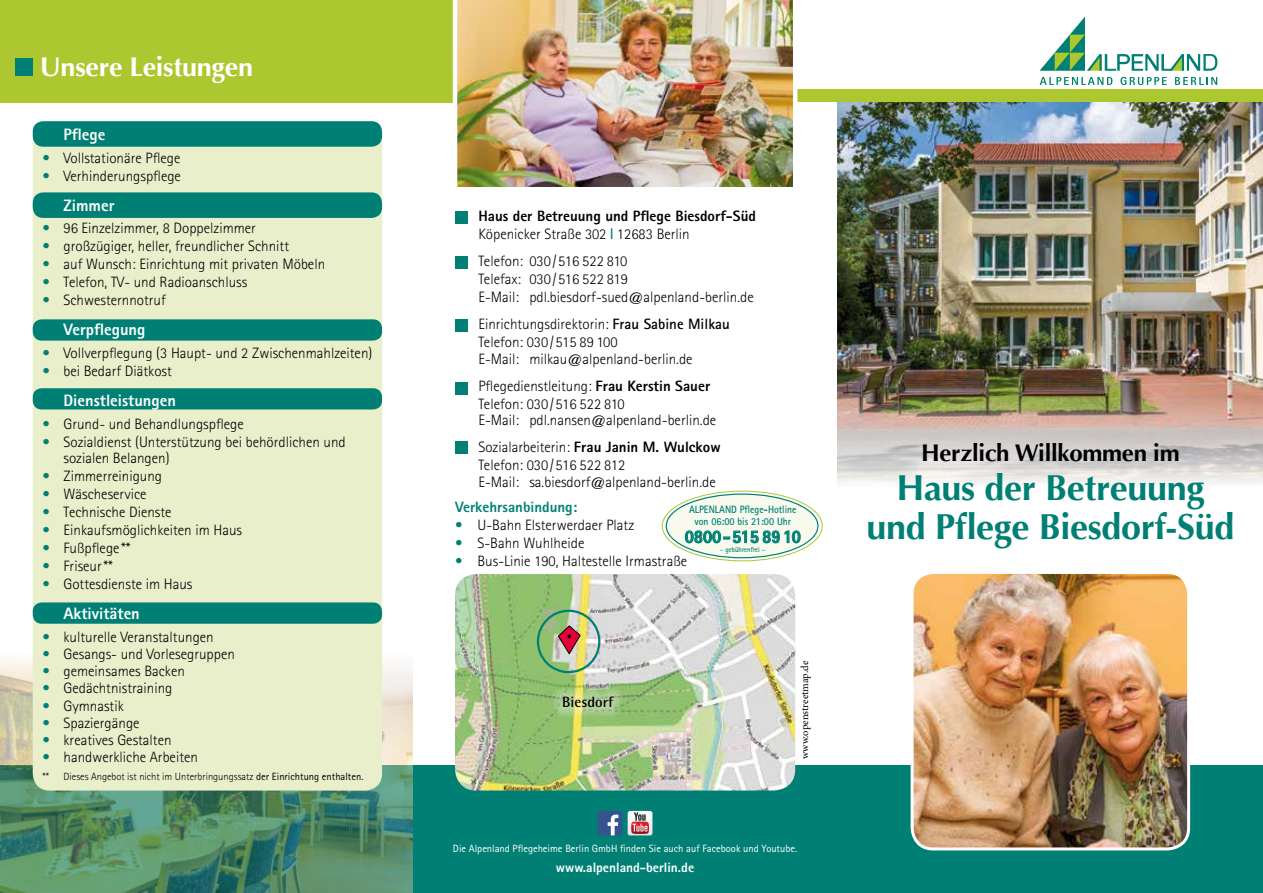
<style>
.page{position:relative;width:1263px;height:893px;background:#fff}
.page>*{position:absolute;margin:0;border:0;box-sizing:border-box;transform-origin:0 0}
.t1{font:700 36px/39px "Optima";letter-spacing:-.01em;color:#008074;text-align:center}
.t2{font:700 27px "Optima";letter-spacing:-.01em;color:#fff}
.t3{font:700 24px "Optima";letter-spacing:-.01em;color:#000}
.t4{font:800 18.3px "Rotis Sans Serif";color:#008074;scale:.9 1}
.t5{font:800 16.5px "Rotis Sans Serif";color:#fff}
.t6{font:300 15px/18px "Rotis Sans Serif";color:#000}
.t7{font:800 15px/18px "Rotis Sans Serif";color:#000}
.t8{font:800 15px "Rotis Sans Serif";color:#008074}
.t9{font:700 15px "Rotis Semi Sans";color:#000}
.t10{font:800 13.5px "Rotis Sans Serif";color:#fff}
.t11{font:700 10.65px/12.8px "Rotis Sans Serif";color:#008074;text-align:center;scale:.9 1}
.t12{font:10.5px "Rotis Sans Serif";color:#fff}
.t13{font:300 10.5px "Rotis Sans Serif";color:#000}
.t14{font:10.5px "Minion Pro";color:#000}
.t15{font:700 7.35px "Rotis Sans Serif";color:#008074;scale:.9 1}
.s1{font-weight:400;color:#008074}
.s2{font-weight:400}
.s3{font-weight:300}
.s4{font-family:"Helvetica";font-weight:400;color:#008074}
.s5{font-weight:700}
.s6{font-weight:800}
.s7{font-family:"Meta";font-weight:400}
</style>
<div class="page">
<div style="left:0;top:0;width:463px;height:102px;background:#acc72f"></div>
<div style="left:0;top:89px;width:1263px;height:13px;background:#acc72f"></div>
<div style="left:412px;top:765px;width:851px;height:128px;background:#008074"></div>
<div style="left:16px;top:58px;width:17px;height:17px;background:#008074"></div>
<div style="left:455px;top:212px;width:13px;height:12px;background:#008074"></div>
<div style="left:455px;top:256px;width:13px;height:12px;background:#008074"></div>
<div style="left:455px;top:319px;width:13px;height:13px;background:#008074"></div>
<div style="left:455px;top:382px;width:13px;height:13px;background:#008074"></div>
<div style="left:455px;top:441px;width:13px;height:13px;background:#008074"></div>
<img style="left:0;top:627px;width:412px;height:266px">
<div style="left:33px;top:125px;width:349px;height:665px;background:#e8efca;border-radius:17px"></div>
<img style="left:455px;top:574px;width:340px;height:216px">
<div style="left:553px;top:687px;width:71px;height:31px;background:#fff;opacity:.75"></div>
<div style="left:33px;top:121px;width:349px;height:26px;background:#008074;border-radius:10px"></div>
<div style="left:33px;top:192px;width:349px;height:26px;background:#008074;border-radius:10px"></div>
<div style="left:33px;top:319px;width:349px;height:22px;background:#008074;border-radius:9px"></div>
<div style="left:33px;top:388px;width:349px;height:21px;background:#008074;border-radius:9px"></div>
<div style="left:33px;top:602px;width:349px;height:22px;background:#008074;border-radius:9px"></div>
<img style="left:838px;top:102px;width:425px;height:382px">
<img style="left:914px;top:575px;width:274px;height:274px">
<div style="left:910px;top:571px;width:280px;height:279px;border:3px solid #fff;border-radius:21px"></div>
<svg style="left:1039px;top:17px;width:178px;height:54px"></svg>
<svg style="left:1040px;top:77px;width:72px;height:8px"></svg>
<svg style="left:1120px;top:77px;width:47px;height:8px"></svg>
<svg style="left:1175px;top:77px;width:42px;height:8px"></svg>
<svg style="left:558px;top:625px;width:23px;height:30px"></svg>
<img style="left:453px;top:0;width:344px;height:187px">
<div style="left:666px;top:494px;width:152px;height:64px;background:#f8faee;border-radius:50%"></div>
<svg style="left:685px;top:531px;width:94px;height:12px"></svg>
<svg style="left:785px;top:531px;width:15px;height:12px"></svg>
<svg style="left:628px;top:811px;width:24px;height:24px"></svg>
<div style="left:598px;top:811px;width:24px;height:24px;background:#365390"></div>
<svg style="left:608px;top:815px;width:10px;height:20px"></svg>
<div style="left:537px;top:610px;width:63px;height:63px;border:2px solid #008074;border-radius:50%"></div>
<h2 class="t2" style="left:40px;top:51px;width:215px">Unsere Leistungen</h2>
<p class="t5" style="left:64px;top:124px;width:43px">Pflege</p>
<p class="t6" style="left:43px;top:149px;width:139px"><span class="s1">•</span> Vollstationäre Pflege</p>
<p class="t6" style="left:43px;top:167px;width:140px"><span class="s1">•</span> Verhinderungspflege</p>
<p class="t5" style="left:64px;top:195px;width:53px">Zimmer</p>
<p class="t6" style="left:43px;top:219px;width:215px"><span class="s1">•</span> 96 Einzelzimmer, 8 Doppelzimmer</p>
<p class="t6" style="left:43px;top:237px;width:248px"><span class="s1">•</span> großzügiger, heller, freundlicher Schnitt</p>
<p class="t6" style="left:43px;top:255px;width:284px"><span class="s1">•</span> auf Wunsch: Einrichtung mit privaten Möbeln</p>
<p class="t6" style="left:43px;top:273px;width:206px"><span class="s1">•</span> Telefon, TV- und Radioanschluss</p>
<p class="t6" style="left:43px;top:291px;width:125px"><span class="s1">•</span> Schwesternnotruf</p>
<p class="t5" style="left:64px;top:319px;width:83px">Verpflegung</p>
<p class="t6" style="left:43px;top:344px;width:331px"><span class="s1">•</span> Vollverpflegung (3 Haupt- und 2 Zwischenmahlzeiten)</p>
<p class="t6" style="left:43px;top:362px;width:131px"><span class="s1">•</span> bei Bedarf Diätkost</p>
<p class="t5" style="left:64px;top:390px;width:114px">Dienstleistungen</p>
<p class="t6" style="left:43px;top:414px;width:203px"><span class="s1">•</span> Grund- und Behandlungspflege</p>
<p class="t6" style="left:64px;top:433px;width:284px;line-height:16.5px;text-indent:-21px"><span class="s1">•</span> Sozialdienst (Unterstützung bei behördlichen und sozialen Belangen)</p>
<p class="t6" style="left:43px;top:467px;width:121px"><span class="s1">•</span> Zimmerreinigung</p>
<p class="t6" style="left:43px;top:485px;width:106px"><span class="s1">•</span> Wäscheservice</p>
<p class="t6" style="left:43px;top:503px;width:131px"><span class="s1">•</span> Technische Dienste</p>
<p class="t6" style="left:43px;top:521px;width:201px"><span class="s1">•</span> Einkaufsmöglichkeiten im Haus</p>
<p class="t6" style="left:43px;top:539px;width:90px"><span class="s1">•</span> Fußpflege**</p>
<p class="t6" style="left:43px;top:557px;width:72px"><span class="s1">•</span> Friseur**</p>
<p class="t6" style="left:43px;top:575px;width:151px"><span class="s1">•</span> Gottesdienste im Haus</p>
<p class="t5" style="left:64px;top:603px;width:78px">Aktivitäten</p>
<p class="t6" style="left:43px;top:627px;width:173px"><span class="s1">•</span> kulturelle Veranstaltungen</p>
<p class="t6" style="left:43px;top:645px;width:194px"><span class="s1">•</span> Gesangs- und Vorlesegruppen</p>
<p class="t6" style="left:43px;top:662px;width:144px"><span class="s1">•</span> gemeinsames Backen</p>
<p class="t6" style="left:43px;top:679px;width:131px"><span class="s1">•</span> Gedächtnistraining</p>
<p class="t6" style="left:43px;top:696px;width:83px"><span class="s1">•</span> Gymnastik</p>
<p class="t6" style="left:43px;top:714px;width:99px"><span class="s1">•</span> Spaziergänge</p>
<p class="t6" style="left:43px;top:731px;width:131px"><span class="s1">•</span> kreatives Gestalten</p>
<p class="t6" style="left:43px;top:748px;width:157px"><span class="s1">•</span> handwerkliche Arbeiten</p>
<p class="t13" style="left:43px;top:771px;width:8px">**</p>
<p class="t13" style="left:64px;top:771px;width:301px">Dieses Angebot ist nicht im Unterbringungssatz <span class="s2">der Einrichtung enthalten.</span></p>
<p class="t7" style="left:478px;top:207px;width:279px">Haus der Betreuung und Pflege Biesdorf-Süd<br><span class="s3">Köpenicker Straße 302</span> <span class="s4">ⅼ</span> <span class="s3">12683 Berlin</span></p>
<p class="t6" style="left:478px;top:252px;width:277px">Telefon: 030/516 522 810<br>Telefax: 030/516 522 819<br>E-Mail: pdl.biesdorf-sued@alpenland-berlin.de</p>
<p class="t6" style="left:478px;top:315px;width:253px">Einrichtungsdirektorin: <span class="s5">Frau Sabine Milkau<br></span>Telefon: 030/515 89 100</p>
<p class="t6" style="left:478px;top:345px;width:233px;line-height:27px">E-Mail: milkau@alpenland-berlin.de<br>Pflegedienstleitung: <span class="s6">Frau Kerstin Sauer</span></p>
<p class="t6" style="left:478px;top:395px;width:239px;line-height:16.5px">Telefon: 030/516 522 810<br>E-Mail: pdl.nansen@alpenland-berlin.de</p>
<p class="t6" style="left:478px;top:438px;width:244px">Sozialarbeiterin: <span class="s6">Frau Janin M. Wulckow<br></span>Telefon: 030/516 522 812</p>
<p class="t6" style="left:478px;top:473px;width:239px">E-Mail: sa.biesdorf@alpenland-berlin.de</p>
<p class="t8" style="left:455px;top:498px;width:124px">Verkehrsanbindung:</p>
<p class="t6" style="left:455px;top:516px;width:181px"><span class="s1">•</span> U-Bahn Elsterwerdaer Platz</p>
<p class="t6" style="left:455px;top:534px;width:131px"><span class="s1">•</span> S-Bahn Wuhlheide</p>
<p class="t6" style="left:455px;top:552px;width:234px"><span class="s1">•</span> Bus-Linie 190, Haltestelle Irmastraße</p>
<p class="t11" style="left:689px;top:502px;width:121px">ALPENLAND Pflege-Hotline von 06:00 bis 21:00 Uhr</p>
<p class="t4" style="left:685px;top:525px;width:130px">0800-515 89 10</p>
<p class="t15" style="left:720px;top:544px;width:51px"><span class="s7">−</span> gebührenfrei <span class="s7">−</span></p>
<p class="t9" style="left:562px;top:693px;width:53px">Biesdorf</p>
<p class="t14" style="left:798px;top:759px;width:100px;rotate:-90deg">www.openstreetmap.de</p>
<p class="t12" style="left:453px;top:842px;width:346px">Die Alpenland Pflegeheime Berlin GmbH finden Sie auch auf Facebook und Youtube.</p>
<p class="t10" style="left:556px;top:858px;width:140px">www.alpenland-berlin.de</p>
<h3 class="t3" style="left:921px;top:439px;width:260px">Herzlich Willkommen im</h3>
<h1 class="t1" style="left:866px;top:469px;width:369px">Haus der Betreuung und Pflege Biesdorf-Süd</h1>
</div>
